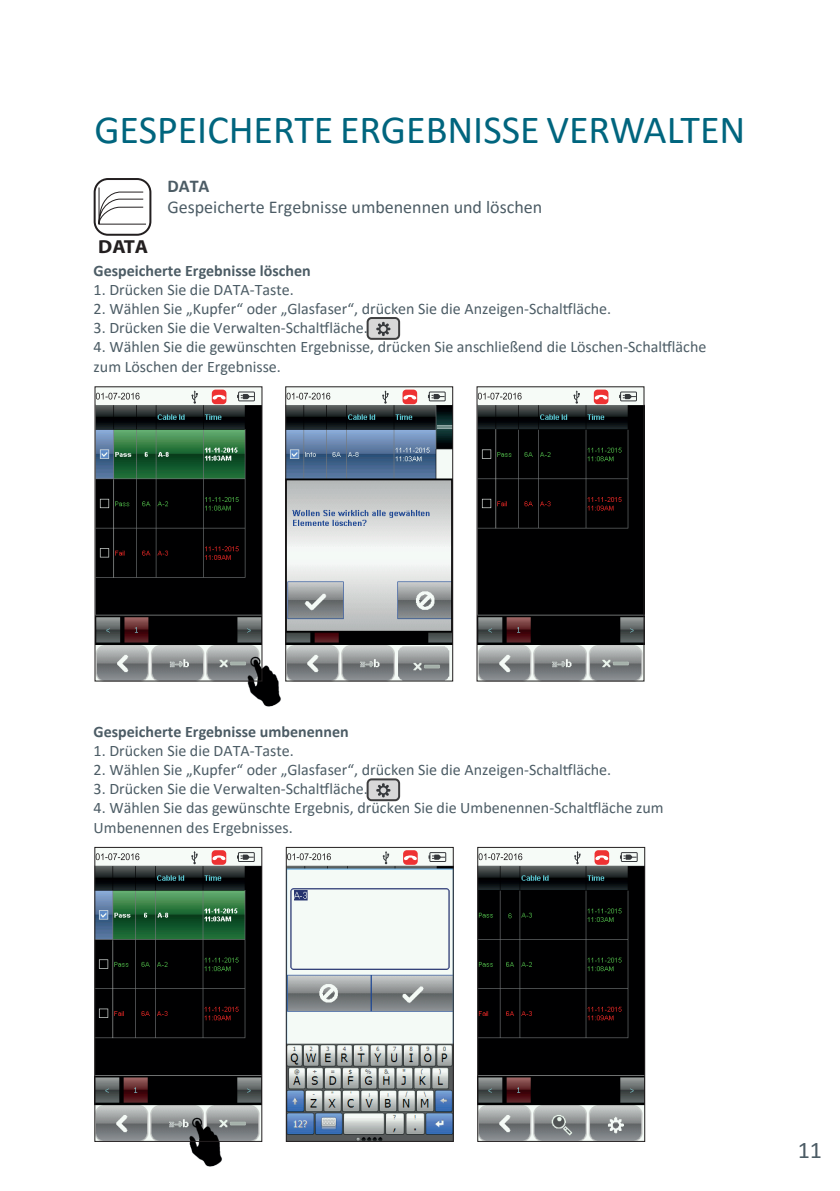
<style>
.page{position:relative;width:840px;height:1191px;background:#fff}
.page>*{position:absolute;margin:0;border:0;box-sizing:border-box;transform-origin:0 0}
.t1{font:40px "Calibri";color:#00657e}
.t2{font:24px "Calibri";color:#4c5c65}
.t3{font:700 18.8px "Myriad Pro";color:#231f20;scale:1.08 1}
.t4{font:18px "Calibri";color:#4c5c65}
.t5{font:700 18px "Calibri";color:#4c5c65}
.t6{font:16px/19.2px "Calibri";color:#4c5c65}
.t7{font:700 16px "Calibri";color:#4c5c65}
</style>
<div class="page">
<svg style="left:98px;top:187px;width:48px;height:38px"></svg>
<div style="left:94px;top:178px;width:57px;height:58px;border:2px solid #231f20;border-radius:13px"></div>
<div style="left:367px;top:318px;width:32px;height:21px;background:#d8d8d8;border-radius:4px"></div>
<div style="left:366px;top:317px;width:34px;height:23px;border:2px solid #3e3e3f;border-radius:4px"></div>
<svg style="left:376px;top:322px;width:14px;height:14px"></svg>
<div style="left:367px;top:779px;width:32px;height:21px;background:#d8d8d8;border-radius:4px"></div>
<div style="left:366px;top:778px;width:34px;height:23px;border:2px solid #3e3e3f;border-radius:4px"></div>
<svg style="left:376px;top:783px;width:14px;height:14px"></svg>
<img style="left:97px;top:404px;width:163px;height:275px">
<img style="left:236px;top:656px;width:50px;height:50px">
<div style="left:96px;top:387px;width:165px;height:17px;background:#f6fbf7"></div>
<svg style="left:97px;top:393px;width:42px;height:6px"></svg>
<div style="left:238px;top:391px;width:17px;height:10px;border:1px solid #36393c"></div>
<svg style="left:237px;top:394px;width:17px;height:5px"></svg>
<svg style="left:191px;top:390px;width:7px;height:14px"></svg>
<div style="left:212px;top:389px;width:14px;height:15px;background:#ee3233;border-radius:4px"></div>
<svg style="left:212px;top:395px;width:14px;height:5px"></svg>
<div style="left:95px;top:386px;width:167px;height:295px;border:1px solid #231f20"></div>
<img style="left:287px;top:404px;width:163px;height:275px">
<div style="left:286px;top:387px;width:166px;height:17px;background:#f6fbf7"></div>
<svg style="left:287px;top:393px;width:43px;height:6px"></svg>
<div style="left:428px;top:391px;width:17px;height:10px;border:1px solid #36393c"></div>
<svg style="left:428px;top:394px;width:16px;height:5px"></svg>
<svg style="left:382px;top:390px;width:6px;height:14px"></svg>
<div style="left:402px;top:389px;width:15px;height:15px;background:#ee3233;border-radius:4px"></div>
<svg style="left:402px;top:395px;width:14px;height:5px"></svg>
<div style="left:285px;top:386px;width:167px;height:295px;border:1px solid #231f20"></div>
<img style="left:478px;top:404px;width:164px;height:275px">
<div style="left:477px;top:387px;width:166px;height:17px;background:#f6fbf7"></div>
<svg style="left:478px;top:393px;width:43px;height:6px"></svg>
<div style="left:620px;top:391px;width:16px;height:10px;border:1px solid #36393c"></div>
<svg style="left:619px;top:394px;width:16px;height:5px"></svg>
<svg style="left:573px;top:390px;width:6px;height:14px"></svg>
<div style="left:593px;top:389px;width:15px;height:15px;background:#ee3233;border-radius:4px"></div>
<svg style="left:593px;top:395px;width:15px;height:5px"></svg>
<div style="left:476px;top:386px;width:168px;height:295px;border:1px solid #231f20"></div>
<img style="left:96px;top:865px;width:164px;height:274px">
<img style="left:178px;top:1117px;width:50px;height:49px">
<div style="left:95px;top:848px;width:166px;height:17px;background:#f6fbf7"></div>
<svg style="left:96px;top:853px;width:43px;height:7px"></svg>
<div style="left:238px;top:852px;width:16px;height:10px;border:1px solid #36393c"></div>
<svg style="left:237px;top:854px;width:16px;height:5px"></svg>
<svg style="left:191px;top:851px;width:6px;height:13px"></svg>
<div style="left:211px;top:850px;width:15px;height:15px;background:#ee3233;border-radius:4px"></div>
<svg style="left:212px;top:855px;width:14px;height:5px"></svg>
<div style="left:94px;top:847px;width:168px;height:294px;border:1px solid #231f20"></div>
<img style="left:288px;top:865px;width:163px;height:274px">
<div style="left:287px;top:848px;width:165px;height:17px;background:#f6fbf7"></div>
<svg style="left:288px;top:853px;width:43px;height:7px"></svg>
<div style="left:429px;top:852px;width:17px;height:10px;border:1px solid #36393c"></div>
<svg style="left:428px;top:854px;width:17px;height:5px"></svg>
<svg style="left:382px;top:851px;width:7px;height:13px"></svg>
<div style="left:403px;top:850px;width:14px;height:15px;background:#ee3233;border-radius:4px"></div>
<svg style="left:403px;top:855px;width:14px;height:5px"></svg>
<div style="left:286px;top:847px;width:167px;height:294px;border:1px solid #231f20"></div>
<img style="left:479px;top:865px;width:163px;height:274px">
<div style="left:478px;top:848px;width:166px;height:17px;background:#f6fbf7"></div>
<svg style="left:479px;top:853px;width:43px;height:7px"></svg>
<div style="left:620px;top:852px;width:17px;height:10px;border:1px solid #36393c"></div>
<svg style="left:620px;top:854px;width:16px;height:5px"></svg>
<svg style="left:574px;top:851px;width:6px;height:13px"></svg>
<div style="left:594px;top:850px;width:14px;height:15px;background:#ee3233;border-radius:4px"></div>
<svg style="left:594px;top:855px;width:14px;height:5px"></svg>
<div style="left:477px;top:847px;width:167px;height:294px;border:1px solid #231f20"></div>
<h1 class="t1" style="left:94px;top:102px;width:652px">GESPEICHERTE ERGEBNISSE VERWALTEN</h1>
<p class="t5" style="left:167px;top:173px;width:44px">DATA</p>
<p class="t4" style="left:167px;top:195px;width:376px">Gespeicherte Ergebnisse umbenennen und löschen</p>
<p class="t3" style="left:98px;top:234px;width:48px">DATA</p>
<p class="t7" style="left:94px;top:259px;width:218px">Gespeicherte Ergebnisse löschen</p>
<p class="t6" style="left:94px;top:279px;width:201px">1. Drücken Sie die DATA-Taste.</p>
<p class="t6" style="left:94px;top:299px;width:519px">2. Wählen Sie „Kupfer“ oder „Glasfaser“, drücken Sie die Anzeigen-Schaltfläche.</p>
<p class="t6" style="left:94px;top:318px;width:275px">3. Drücken Sie die Verwalten-Schaltfläche.</p>
<p class="t6" style="left:94px;top:337px;width:614px">4. Wählen Sie die gewünschten Ergebnisse, drücken Sie anschließend die Löschen-Schaltfläche zum Löschen der Ergebnisse.</p>
<p class="t7" style="left:94px;top:720px;width:256px">Gespeicherte Ergebnisse umbenennen</p>
<p class="t6" style="left:94px;top:740px;width:201px">1. Drücken Sie die DATA-Taste.</p>
<p class="t6" style="left:94px;top:759px;width:519px">2. Wählen Sie „Kupfer“ oder „Glasfaser“, drücken Sie die Anzeigen-Schaltfläche.</p>
<p class="t6" style="left:94px;top:779px;width:275px">3. Drücken Sie die Verwalten-Schaltfläche.</p>
<p class="t6" style="left:94px;top:798px;width:571px">4. Wählen Sie das gewünschte Ergebnis, drücken Sie die Umbenennen-Schaltfläche zum<br>Umbenennen des Ergebnisses.</p>
<h2 class="t2" style="left:797px;top:1133px;width:26px">11</h2>
</div>
